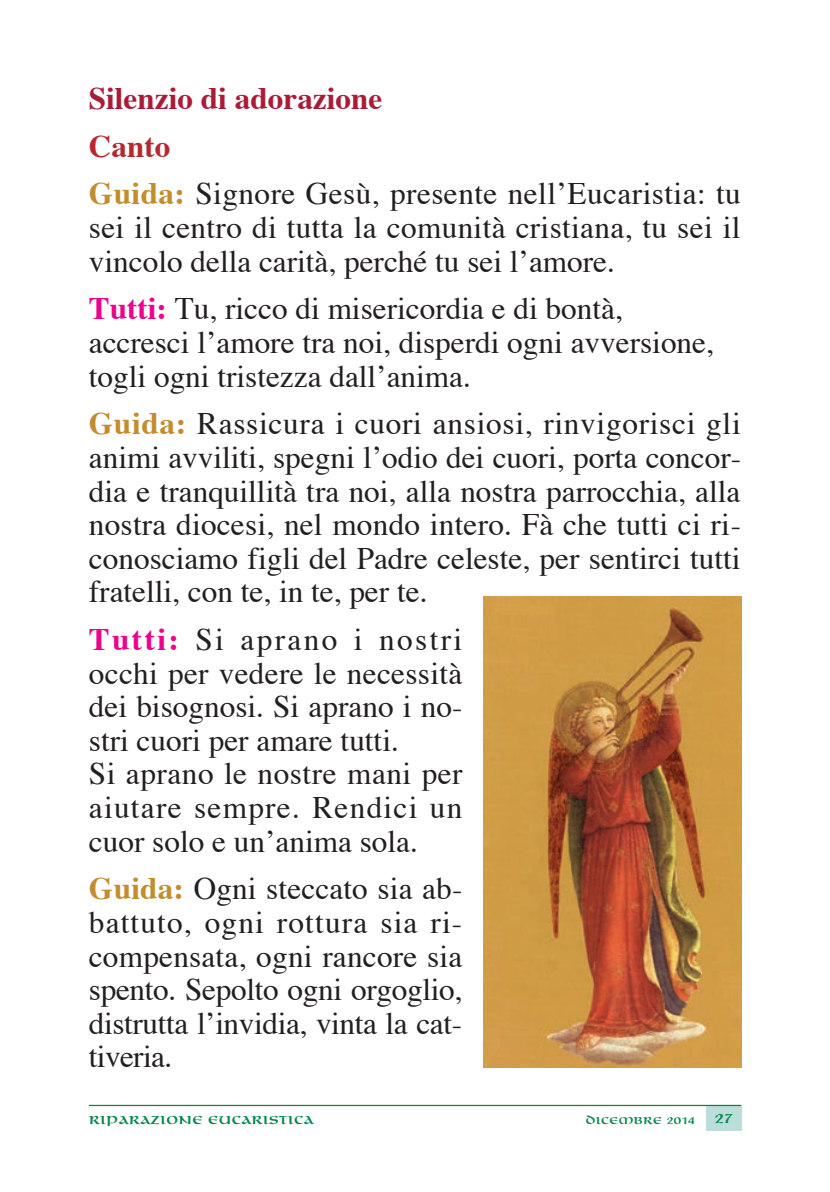
<style>
.page{position:relative;width:830px;height:1192px;background:#fff}
.page>*{position:absolute;margin:0;border:0;box-sizing:border-box;transform-origin:0 0}
.t1{font:31.25px/33.5px "Times";color:#231f20}
.t2{font:700 31.25px "Times";color:#aa1c36}
.t3{font:17.5px "Omnia";color:#00854a}
.t4{font:15px "Omnia";color:#00854a}
.s1{font-weight:700;color:#b7282e}
.s2{font-weight:700;color:#c38d2f}
.s3{font-weight:700;color:#ed028c}
.s4{font-size:20px}
</style>
<div class="page">
<img style="left:484px;top:596px;width:257px;height:471px">
<div style="left:706px;top:1105px;width:35px;height:26px;background:#bcdeda"></div>
<hr style="left:89px;top:1104px;width:652px;height:1px;background:#00854a">
<p class="t2" style="left:89px;top:68px;width:295px">Silenzio di adorazione</p>
<p class="t1" style="left:89px;top:119px;width:653px;line-height:47.8px"><span class="s1">Canto<br></span><span class="s2">Guida:</span> Signore Gesù, presente nell’Eucaristia: tu</p>
<p class="t1" style="left:89px;top:208px;width:653px">sei il centro di tutta la comunità cristiana, tu sei il vincolo della carità, perché tu sei l’amore.</p>
<p class="t1" style="left:89px;top:289px;width:626px"><span class="s3">Tutti:</span> Tu, ricco di misericordia e di bontà, accresci l’amore tra noi, disperdi ogni avversione, togli ogni tristezza dall’anima.</p>
<p class="t1" style="left:89px;top:404px;width:654px;text-align:justify"><span class="s2">Guida:</span> Rassicura i cuori ansiosi, rinvigorisci gli animi avviliti, spegni l’odio dei cuori, porta concor&shy;dia e tranquillità tra noi, alla nostra parrocchia, alla nostra diocesi, nel mondo intero. Fà che tutti ci ri&shy;conosciamo figli del Padre celeste, per sentirci tutti fratelli, con te, in te, per te.</p>
<p class="t1" style="left:89px;top:620px;width:375px"><span class="s3">Tutti:</span> Si aprano i nostri occhi per vedere le necessità dei bisognosi. Si aprano i no&shy;stri cuori per amare tutti.<br>Si aprano le nostre mani per aiutare sempre. Rendici un cuor solo e un’anima sola.</p>
<p class="t1" style="left:89px;top:869px;width:375px;text-align:justify"><span class="s2">Guida:</span> Ogni steccato sia ab&shy;battuto, ogni rottura sia ri&shy;compensata, ogni rancore sia spento. Sepolto ogni orgoglio, distrutta l’invidia, vinta la cat&shy;tiveria.</p>
<p class="t3" style="left:89px;top:1111px;width:226px">Riparazione Eucaristica</p>
<p class="t4" style="left:585px;top:1113px;width:148px">DICEMBRE 2014 <span class="s4">27</span></p>
</div>
